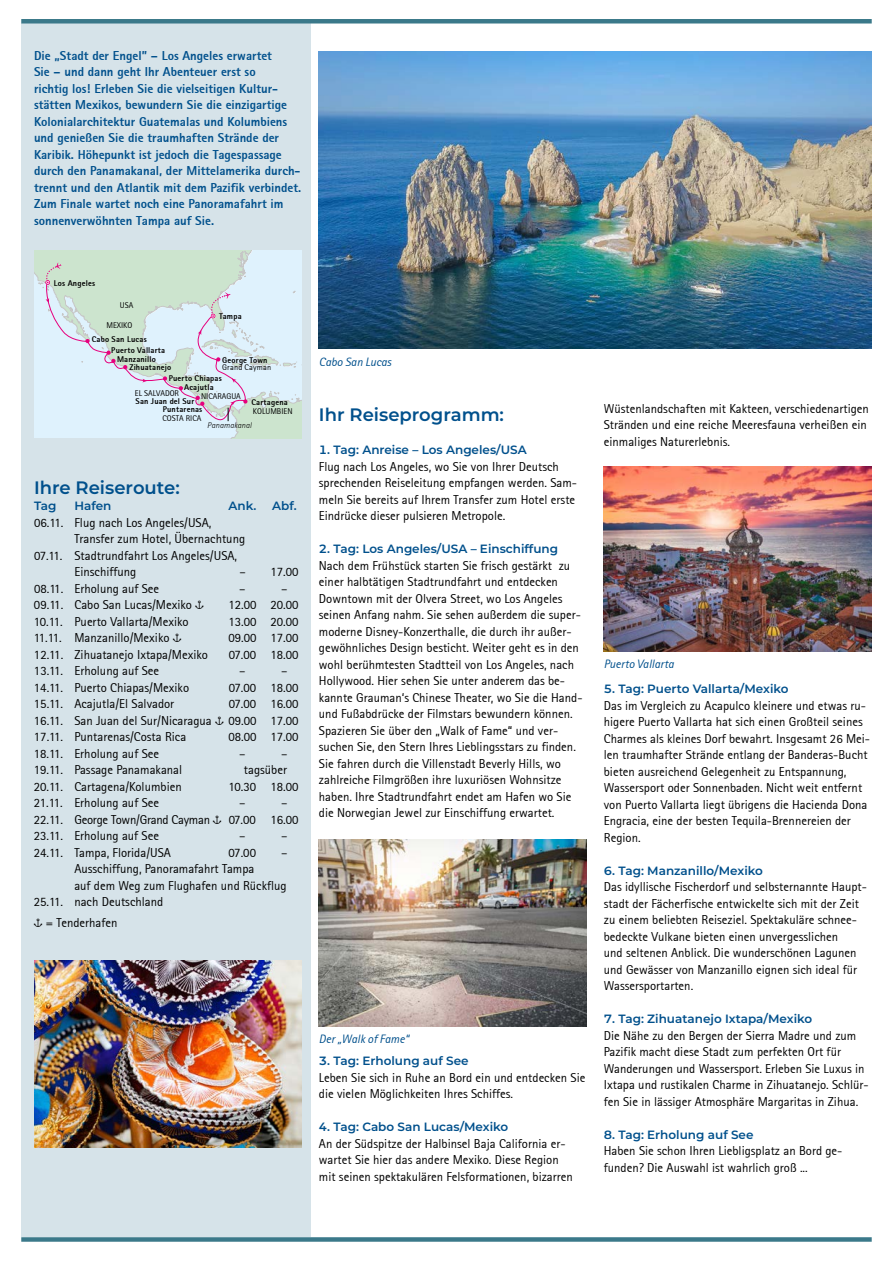
<style>
.page{position:relative;width:893px;height:1263px;background:#fff}
.page>*{position:absolute;margin:0;border:0;box-sizing:border-box;transform-origin:0 0}
.t1{font:600 18px "Montserrat";color:#00508c}
.t2{font:12.75px/16.5px "Rotis Sans Serif";color:#000}
.t3{font:800 12.75px/16.5px "Rotis Sans Serif";color:#00508c}
.t4{font:12.75px/16.5px "Rotis Sans Serif";letter-spacing:-.02em;color:#000}
.t5{font:600 12px "Montserrat";color:#00508c}
.t6{font:italic 12px "Rotis Sans Serif";color:#00508c}
.t7{font:800 8.25px/9px "Rotis Sans Serif";letter-spacing:.02em;color:#000;text-align:center}
.t8{font:8.25px "Rotis Sans Serif";color:#000}
.t9{font:8.25px "Rotis Sans Serif";letter-spacing:.02em;color:#000}
.t10{font:italic 300 8.25px "Rotis Sans Serif";letter-spacing:.01em;color:#000}
.s1{font-family:"Carta"}
</style>
<div class="page">
<div style="left:21px;top:24px;width:289px;height:1213px;background:#d6e3e9"></div>
<div style="left:21px;top:19px;width:851px;height:5px;background:#3b798a"></div>
<div style="left:21px;top:1237px;width:851px;height:5px;background:#3b798a"></div>
<img style="left:319px;top:51px;width:553px;height:298px">
<img style="left:319px;top:840px;width:268px;height:187px">
<svg style="left:34px;top:251px;width:268px;height:187px;background:#d7e8e9"></svg>
<img style="left:604px;top:467px;width:268px;height:185px">
<img style="left:34px;top:960px;width:268px;height:187px">
<p class="t3" style="left:34px;top:47px;width:269px">Die „Stadt der Engel” – Los Angeles erwartet<br>Sie – und dann geht Ihr Abenteuer erst so<br>richtig los! Erleben Sie die vielseitigen Kultur&shy;stätten Mexikos, bewundern Sie die einzigartige Kolonialarchitektur Guatemalas und Kolumbiens und genießen Sie die traumhaften Strände der Karibik. Höhepunkt ist jedoch die Tagespassage durch den Panamakanal, der Mittelamerika durch&shy;trennt und den Atlantik mit dem Pazifik verbindet.<br>Zum Finale wartet noch eine Panoramafahrt im sonnenverwöhnten Tampa auf Sie.</p>
<p class="t7" style="left:54px;top:278px;width:43px">Los Angeles</p>
<p class="t8" style="left:120px;top:300px;width:15px">USA</p>
<p class="t8" style="left:107px;top:320px;width:27px">MEXIKO</p>
<p class="t7" style="left:92px;top:335px;width:57px">Cabo San Lucas</p>
<p class="t7" style="left:111px;top:346px;width:55px">Puerto Vallarta<br>Manzanillo</p>
<p class="t7" style="left:129px;top:363px;width:43px">Zihuatanejo</p>
<p class="t7" style="left:219px;top:311px;width:24px">Tampa</p>
<p class="t7" style="left:222px;top:355px;width:47px">George Town</p>
<p class="t9" style="left:222px;top:363px;width:51px">Grand Cayman</p>
<p class="t7" style="left:169px;top:373px;width:55px">Puerto Chiapas</p>
<p class="t7" style="left:184px;top:383px;width:31px">Acajutla</p>
<p class="t8" style="left:135px;top:388px;width:46px">EL SALVADOR</p>
<p class="t8" style="left:201px;top:391px;width:41px">NICARAGUA</p>
<p class="t7" style="left:136px;top:396px;width:60px">San Juan del Sur</p>
<p class="t7" style="left:251px;top:398px;width:38px">Cartagena</p>
<p class="t7" style="left:163px;top:404px;width:41px">Puntarenas</p>
<p class="t8" style="left:253px;top:407px;width:41px">KOLUMBIEN</p>
<p class="t8" style="left:162px;top:413px;width:40px">COSTA RICA</p>
<p class="t10" style="left:207px;top:420px;width:46px">Panamakanal</p>
<h1 class="t1" style="left:34px;top:474px;width:147px">Ihre Reiseroute:</h1>
<p class="t5" style="left:34px;top:497px;width:24px">Tag</p>
<p class="t5" style="left:75px;top:497px;width:39px">Hafen</p>
<p class="t5" style="left:229px;top:497px;width:29px">Ank.</p>
<p class="t5" style="left:272px;top:497px;width:26px">Abf.</p>
<p class="t2" style="left:34px;top:514px;width:179px">06.11. Flug nach Los Angeles/USA,</p>
<p class="t2" style="left:75px;top:530px;width:172px">Transfer zum Hotel, Übernachtung</p>
<p class="t2" style="left:34px;top:547px;width:205px">07.11. Stadtrundfahrt Los Angeles/USA,</p>
<p class="t2" style="left:75px;top:563px;width:63px">Einschiffung</p>
<p class="t2" style="left:239px;top:563px;width:61px">– 17.00</p>
<p class="t2" style="left:34px;top:580px;width:127px">08.11. Erholung auf See</p>
<p class="t2" style="left:239px;top:580px;width:8px">–</p>
<p class="t2" style="left:281px;top:580px;width:8px">–</p>
<p class="t2" style="left:34px;top:596px;width:172px">09.11. Cabo San Lucas/Mexiko <span class="s1">h</span></p>
<p class="t2" style="left:228px;top:596px;width:72px">12.00 20.00</p>
<p class="t2" style="left:34px;top:613px;width:156px">10.11. Puerto Vallarta/Mexiko</p>
<p class="t2" style="left:228px;top:613px;width:72px">13.00 20.00</p>
<p class="t2" style="left:34px;top:629px;width:149px">11.11. Manzanillo/Mexiko <span class="s1">h</span></p>
<p class="t2" style="left:228px;top:629px;width:72px">09.00 17.00</p>
<p class="t2" style="left:34px;top:646px;width:176px">12.11. Zihuatanejo Ixtapa/Mexiko</p>
<p class="t2" style="left:229px;top:646px;width:71px">07.00 18.00</p>
<p class="t2" style="left:34px;top:662px;width:127px">13.11. Erholung auf See</p>
<p class="t2" style="left:239px;top:662px;width:8px">–</p>
<p class="t2" style="left:281px;top:662px;width:8px">–</p>
<p class="t2" style="left:34px;top:679px;width:157px">14.11. Puerto Chiapas/Mexiko</p>
<p class="t2" style="left:229px;top:679px;width:71px">07.00 18.00</p>
<p class="t2" style="left:34px;top:695px;width:142px">15.11. Acajutla/El Salvador</p>
<p class="t2" style="left:34px;top:695px;width:266px;text-align:justify;text-indent:195px">07.00 16.00<br>16.11. San Juan del Sur/Nicaragua <span class="s1">h</span> 09.00 17.00<br>17.11. Puntarenas/Costa Rica</p>
<p class="t2" style="left:228px;top:728px;width:72px">08.00 17.00</p>
<p class="t2" style="left:34px;top:745px;width:127px">18.11. Erholung auf See</p>
<p class="t2" style="left:239px;top:745px;width:8px">–</p>
<p class="t2" style="left:281px;top:745px;width:8px">–</p>
<p class="t2" style="left:34px;top:761px;width:150px">19.11. Passage Panamakanal</p>
<p class="t2" style="left:244px;top:761px;width:45px">tagsüber</p>
<p class="t2" style="left:34px;top:778px;width:149px">20.11. Cartagena/Kolumbien</p>
<p class="t2" style="left:229px;top:778px;width:71px">10.30 18.00</p>
<p class="t2" style="left:34px;top:794px;width:127px">21.11. Erholung auf See</p>
<p class="t2" style="left:239px;top:794px;width:8px">–</p>
<p class="t4" style="left:34px;top:794px;width:266px;text-indent:247px">–<br>22.11. George Town/Grand Cayman <span class="s1">h</span> 07.00 16.00<br>23.11. Erholung auf See</p>
<p class="t2" style="left:239px;top:827px;width:8px">–</p>
<p class="t2" style="left:281px;top:827px;width:8px">–</p>
<p class="t2" style="left:34px;top:844px;width:139px">24.11. Tampa, Florida/USA</p>
<p class="t2" style="left:229px;top:844px;width:29px">07.00</p>
<p class="t2" style="left:281px;top:844px;width:8px">–</p>
<p class="t2" style="left:74px;top:860px;width:182px">Ausschiffung, Panoramafahrt Tampa</p>
<p class="t2" style="left:74px;top:877px;width:214px">auf dem Weg zum Flughafen und Rückflug</p>
<p class="t2" style="left:34px;top:893px;width:131px">25.11. nach Deutschland</p>
<p class="t2" style="left:34px;top:914px;width:85px"><span class="s1">h</span> = Tenderhafen</p>
<p class="t6" style="left:319px;top:354px;width:74px">Cabo San Lucas</p>
<h1 class="t1" style="left:319px;top:402px;width:187px">Ihr Reiseprogramm:</h1>
<p class="t5" style="left:319px;top:442px;width:209px">1. Tag: Anreise – Los Angeles/USA</p>
<p class="t2" style="left:319px;top:458px;width:260px">Flug nach Los Angeles, wo Sie von Ihrer Deutsch sprechenden Reiseleitung empfangen werden. Sam&shy;meln Sie bereits auf Ihrem Transfer zum Hotel erste Eindrücke dieser pulsieren Metropole.</p>
<p class="t5" style="left:319px;top:541px;width:241px">2. Tag: Los Angeles/USA – Einschiffung</p>
<p class="t2" style="left:319px;top:557px;width:265px">Nach dem Frühstück starten Sie frisch gestärkt zu einer halbtätigen Stadtrundfahrt und entdecken Downtown mit der Olvera Street, wo Los Angeles seinen Anfang nahm. Sie sehen außerdem die super&shy;moderne Disney-Konzerthalle, die durch ihr außer&shy;gewöhnliches Design besticht. Weiter geht es in den wohl berühmtesten Stadtteil von Los Angeles, nach Hollywood. Hier sehen Sie unter anderem das be&shy;kannte Grauman‘s Chinese Theater, wo Sie die Hand&shy;und Fußabdrücke der Filmstars bewundern können.<br>Spazieren Sie über den „Walk of Fame“ und ver&shy;suchen Sie, den Stern Ihres Lieblingsstars zu finden.<br>Sie fahren durch die Villenstadt Beverly Hills, wo zahlreiche Filmgrößen ihre luxuriösen Wohnsitze haben. Ihre Stadtrundfahrt endet am Hafen wo Sie die Norwegian Jewel zur Einschiffung erwartet.</p>
<p class="t6" style="left:319px;top:1032px;width:91px">Der „Walk of Fame“</p>
<p class="t5" style="left:319px;top:1052px;width:151px">3. Tag: Erholung auf See</p>
<p class="t2" style="left:319px;top:1069px;width:268px">Leben Sie sich in Ruhe an Bord ein und entdecken Sie die vielen Möglichkeiten Ihres Schiffes.</p>
<p class="t5" style="left:319px;top:1118px;width:191px">4. Tag: Cabo San Lucas/Mexiko</p>
<p class="t2" style="left:319px;top:1135px;width:255px">An der Südspitze der Halbinsel Baja California er&shy;wartet Sie hier das andere Mexiko. Diese Region mit seinen spektakulären Felsformationen, bizarren</p>
<p class="t2" style="left:604px;top:400px;width:267px">Wüstenlandschaften mit Kakteen, verschiedenartigen<br>Stränden und eine reiche Meeresfauna verheißen ein einmaliges Naturerlebnis.</p>
<p class="t6" style="left:604px;top:656px;width:71px">Puerto Vallarta</p>
<p class="t5" style="left:604px;top:681px;width:186px">5. Tag: Puerto Vallarta/Mexiko</p>
<p class="t2" style="left:604px;top:697px;width:268px">Das im Vergleich zu Acapulco kleinere und etwas ru&shy;higere Puerto Vallarta hat sich einen Großteil seines Charmes als kleines Dorf bewahrt. Insgesamt 26 Mei&shy;len traumhafter Strände entlang der Banderas-Bucht bieten ausreichend Gelegenheit zu Entspannung, Wassersport oder Sonnenbaden. Nicht weit entfernt von Puerto Vallarta liegt übrigens die Hacienda Dona Engracia, eine der besten Tequila-Brennereien der Region.</p>
<p class="t5" style="left:604px;top:862px;width:161px">6. Tag: Manzanillo/Mexiko</p>
<p class="t2" style="left:604px;top:879px;width:265px">Das idyllische Fischerdorf und selbsternannte Haupt&shy;stadt der Fächerfische entwickelte sich mit der Zeit zu einem beliebten Reiseziel. Spektakuläre schnee&shy;bedeckte Vulkane bieten einen unvergesslichen<br>und seltenen Anblick. Die wunderschönen Lagunen und Gewässer von Manzanillo eignen sich ideal für Wassersportarten.</p>
<p class="t5" style="left:604px;top:1011px;width:210px">7. Tag: Zihuatanejo Ixtapa/Mexiko</p>
<p class="t2" style="left:604px;top:1027px;width:266px">Die Nähe zu den Bergen der Sierra Madre und zum Pazifik macht diese Stadt zum perfekten Ort für Wanderungen und Wassersport. Erleben Sie Luxus in Ixtapa und rustikalen Charme in Zihuatanejo. Schlür&shy;fen Sie in lässiger Atmosphäre Margaritas in Zihua.</p>
<p class="t5" style="left:604px;top:1126px;width:151px">8. Tag: Erholung auf See</p>
<p class="t2" style="left:604px;top:1143px;width:240px">Haben Sie schon Ihren Liebligsplatz an Bord ge&shy;funden? Die Auswahl ist wahrlich groß ...</p>
</div>
